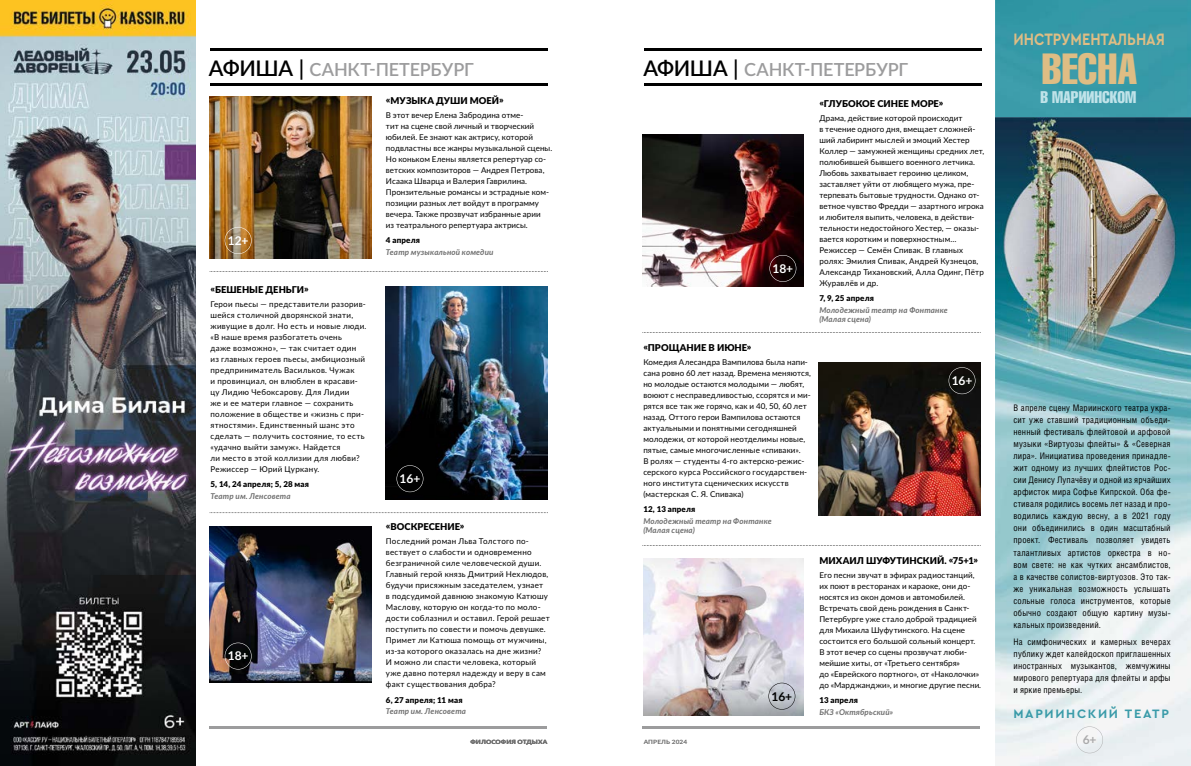
<style>
.page{position:relative;width:1191px;height:766px;background:#fff}
.page>*{position:absolute;margin:0;border:0;box-sizing:border-box;transform-origin:0 0}
.t1{font:42.8px "Helios Compressed";color:#dfbd84}
.t2{font:600 18px "Lato";letter-spacing:-.005em;color:#9c9c9d}
.t3{font:700 17.3px "Cera CY";color:#dfbd84;scale:.83 1}
.t4{font:16.6px "Helios Compressed";color:#c0e3e9}
.t5{font:700 12.8px "Cera CY";letter-spacing:.13em;color:#3a9ba9}
.t6{font:700 12px "Lato";letter-spacing:-.01em;color:#fff}
.t7{font:700 12px "Lato";color:#000}
.t8{font:700 12px "Lato";color:#a9a9aa}
.t9{font:900 9.4px "Lato";letter-spacing:-.005em;color:#000}
.t10{font:9px/12px "Helios Cond";letter-spacing:.02em;color:#000;text-align:justify}
.t11{font:8px/11px "Lato";letter-spacing:.015em;color:#000}
.t12{font:8px/11px "Lato";letter-spacing:.035em;color:#000}
.t13{font:italic 700 8px/9px "Lato";letter-spacing:.02em;color:#6e6e6e}
.t14{font:900 8px "Lato";letter-spacing:.02em;color:#000}
.t15{font:900 5.8px "Lato";letter-spacing:.01em;color:#6e6e6e;scale:1.11 1}
.t16{font:800 5.8px "Lato";letter-spacing:.01em;color:#6e6e6e;scale:1.11 1}
.s1{font-size:21.5px;color:#000}
</style>
<div class="page">
<hr style="left:209px;top:726px;width:338px;height:1px;background:#9c9c9d">
<hr style="left:209px;top:727px;width:338px;height:1px;background:#9c9c9d">
<hr style="left:642px;top:726px;width:337px;height:1px;background:#9c9c9d">
<hr style="left:642px;top:727px;width:337px;height:1px;background:#9c9c9d">
<img style="left:643px;top:558px;width:161px;height:157px">
<svg style="left:768px;top:682px;width:27px;height:27px"></svg>
<img style="left:386px;top:286px;width:162px;height:213px">
<svg style="left:396px;top:465px;width:27px;height:27px"></svg>
<img style="left:210px;top:526px;width:162px;height:156px">
<svg style="left:225px;top:642px;width:27px;height:27px"></svg>
<img style="left:818px;top:362px;width:162px;height:153px">
<svg style="left:948px;top:367px;width:27px;height:27px"></svg>
<img style="left:209px;top:97px;width:163px;height:161px">
<svg style="left:225px;top:227px;width:27px;height:27px"></svg>
<img style="left:642px;top:135px;width:162px;height:152px">
<svg style="left:769px;top:255px;width:27px;height:27px"></svg>
<img style="left:995px;top:0;width:196px;height:765px">
<img style="left:995px;top:118px;width:196px;height:240px">
<svg style="left:1076px;top:726px;width:27px;height:27px"></svg>
<svg style="left:210px;top:512px;width:338px;height:1px"></svg>
<svg style="left:642px;top:545px;width:338px;height:1px"></svg>
<svg style="left:210px;top:271px;width:338px;height:1px"></svg>
<svg style="left:642px;top:332px;width:338px;height:1px"></svg>
<img style="left:0;top:0;width:196px;height:765px">
<hr style="left:210px;top:48px;width:337px;height:1px;background:#000">
<hr style="left:210px;top:50px;width:337px;height:1px;background:#000">
<hr style="left:644px;top:48px;width:338px;height:1px;background:#000">
<hr style="left:644px;top:50px;width:338px;height:1px;background:#000">
<hr style="left:210px;top:83px;width:337px;height:1px;background:#000">
<hr style="left:210px;top:84px;width:337px;height:1px;background:#000">
<hr style="left:644px;top:83px;width:338px;height:1px;background:#000">
<hr style="left:644px;top:84px;width:338px;height:1px;background:#000">
<h2 class="t2" style="left:209px;top:56px;width:266px"><span class="s1">АФИША |</span> САНКТ-ПЕТЕРБУРГ</h2>
<h2 class="t2" style="left:643px;top:56px;width:266px"><span class="s1">АФИША |</span> САНКТ-ПЕТЕРБУРГ</h2>
<h3 class="t6" style="left:228px;top:232px;width:22px">12+</h3>
<p class="t9" style="left:210px;top:282px;width:100px">«БЕШЕНЫЕ ДЕНЬГИ»</p>
<p class="t12" style="left:210px;top:298px;width:157px">Герои пьесы — представители разорив&shy;шейся столичной дворянской знати, живущие в долг. Но есть и новые люди. «В наше время разбогатеть очень<br>даже возможно», — так считает один из главных героев пьесы, амбициозный предприниматель Васильков. Чужак<br>и провинциал, он влюблен в красави&shy;цу Лидию Чебоксарову. Для Лидии<br>же и ее матери главное — сохранить положение в обществе и «жизнь с при&shy;ятностями». Единственный шанс это сделать — получить состояние, то есть «удачно выйти замуж». Найдется<br>ли место в этой коллизии для любви?<br>Режиссер — Юрий Цуркану.</p>
<p class="t14" style="left:210px;top:478px;width:100px">5, 14, 24 апреля; 5, 28 мая</p>
<p class="t13" style="left:210px;top:491px;width:82px">Театр им. Ленсовета</p>
<h3 class="t6" style="left:228px;top:647px;width:22px">18+</h3>
<p class="t9" style="left:386px;top:94px;width:119px">«МУЗЫКА ДУШИ МОЕЙ»</p>
<p class="t11" style="left:386px;top:109px;width:168px">В этот вечер Елена Забродина отме-<br>тит на сцене свой личный и творческий юбилей. Ее знают как актрису, которой подвластны все жанры музыкальной сцены.<br>Но коньком Елены является репертуар со&shy;ветских композиторов — Андрея Петрова, Исаака Шварца и Валерия Гаврилина.<br>Пронзительные романсы и эстрадные ком&shy;позиции разных лет войдут в программу вечера. Также прозвучат избранные арии<br>из театрального репертуара актрисы.</p>
<p class="t14" style="left:386px;top:234px;width:36px">4 апреля</p>
<p class="t13" style="left:386px;top:247px;width:109px">Театр музыкальной комедии</p>
<h3 class="t6" style="left:400px;top:470px;width:22px">16+</h3>
<p class="t9" style="left:386px;top:519px;width:80px">«ВОСКРЕСЕНИЕ»</p>
<p class="t11" style="left:386px;top:535px;width:165px">Последний роман Льва Толстого по&shy;вествует о слабости и одновременно безграничной силе человеческой души.<br>Главный герой князь Дмитрий Нехлюдов, будучи присяжным заседателем, узнает<br>в подсудимой давнюю знакомую Катюшу Маслову, которую он когда-то по моло&shy;дости соблазнил и оставил. Герой решает поступить по совести и помочь девушке.<br>Примет ли Катюша помощь от мужчины, из-за которого оказалась на дне жизни?<br>И можно ли спасти человека, который уже давно потерял надежду и веру в сам факт существования добра?</p>
<p class="t14" style="left:386px;top:693px;width:78px">6, 27 апреля; 11 мая</p>
<p class="t13" style="left:386px;top:706px;width:82px">Театр им. Ленсовета</p>
<h3 class="t6" style="left:772px;top:259px;width:22px">18+</h3>
<p class="t9" style="left:643px;top:340px;width:110px">«ПРОЩАНИЕ В ИЮНЕ»</p>
<p class="t11" style="left:643px;top:356px;width:169px">Комедия Алесандра Вампилова была напи&shy;сана ровно 60 лет назад. Времена меняются, но молодые остаются молодыми — любят, воюют с несправедливостью, ссорятся и ми&shy;рятся все так же горячо, как и 40, 50, 60 лет назад. Оттого герои Вампилова остаются актуальными и понятными сегодняшней молодежи, от которой неотделимы новые, пятые, самые многочисленные «спиваки».<br>В ролях — студенты 4-го актерско-режис&shy;серского курса Российского государствен&shy;ного института сценических искусств (мастерская С. Я. Спивака)</p>
<p class="t14" style="left:643px;top:503px;width:54px">12, 13 апреля</p>
<p class="t13" style="left:643px;top:516px;width:130px">Молодежный театр на Фонтанке (Малая сцена)</p>
<h3 class="t7" style="left:771px;top:687px;width:22px">16+</h3>
<p class="t9" style="left:819px;top:97px;width:125px">«ГЛУБОКОЕ СИНЕЕ МОРЕ»</p>
<p class="t11" style="left:819px;top:112px;width:166px">Драма, действие которой происходит<br>в течение одного дня, вмещает сложней&shy;ший лабиринт мыслей и эмоций Хестер Коллер — замужней женщины средних лет, полюбившей бывшего военного летчика.<br>Любовь захватывает героиню целиком, заставляет уйти от любящего мужа, пре&shy;терпевать бытовые трудности. Однако от&shy;ветное чувство Фредди — азартного игрока и любителя выпить, человека, в действи&shy;тельности недостойного Хестер, — оказы&shy;вается коротким и поверхностным… Режиссер — Семён Спивак. В главных ролях: Эмилия Спивак, Андрей Кузнецов, Александр Тихановский, Алла Одинг, Пётр Журавлёв и др.</p>
<p class="t14" style="left:819px;top:292px;width:56px">7, 9, 25 апреля</p>
<p class="t13" style="left:819px;top:305px;width:130px">Молодежный театр на Фонтанке (Малая сцена)</p>
<h3 class="t6" style="left:951px;top:372px;width:22px">16+</h3>
<p class="t9" style="left:819px;top:553px;width:160px">МИХАИЛ ШУФУТИНСКИЙ. «75+1»</p>
<p class="t11" style="left:819px;top:569px;width:163px">Его песни звучат в эфирах радиостанций, их поют в ресторанах и караоке, они до&shy;носятся из окон домов и автомобилей.<br>Встречать свой день рождения в Санкт-Петербурге уже стало доброй традицией для Михаила Шуфутинского. На сцене состоится его большой сольный концерт.<br>В этот вечер со сцены прозвучат люби&shy;мейшие хиты, от «Третьего сентября»<br>до «Еврейского портного», от «Наколочки» до «Марджанджи», и многие другие песни.</p>
<p class="t14" style="left:819px;top:694px;width:40px">13 апреля</p>
<p class="t13" style="left:819px;top:707px;width:75px">БКЗ «Октябрьский»</p>
<p class="t15" style="left:470px;top:737px;width:71px">ФИЛОСОФИЯ ОТДЫХА</p>
<p class="t16" style="left:643px;top:737px;width:41px">АПРЕЛЬ 2024</p>
<h3 class="t3" style="left:1013px;top:28px;width:184px">ИНСТРУМЕНТАЛЬНАЯ</h3>
<h1 class="t1" style="left:1041px;top:43px;width:97px">ВЕСНА</h1>
<h3 class="t4" style="left:1040px;top:87px;width:97px">В МАРИИНСКОМ</h3>
<p class="t10" style="left:1013px;top:402px;width:159px">В апреле сцену Мариинского театра укра&shy;сит уже ставший традиционным объеди&shy;ненный фестиваль флейтовой и арфовой музыки «Виртуозы флейты» &amp; «Северная лира». Инициатива проведения принадле&shy;жит одному из лучших флейтистов Рос&shy;сии Денису Лупачёву и одной из ярчайших арфисток мира Софье Кипрской. Оба фе&shy;стиваля родились восемь лет назад и про&shy;водились каждую весну, а в 2021 году они объединились в один масштабный проект. Фестиваль позволяет увидеть талантливых артистов оркестра в но&shy;вом свете: не как чутких ансамблистов, а в качестве солистов-виртуозов. Это так&shy;же уникальная возможность услышать сольные голоса инструментов, которые обычно создают общую картину музы&shy;кальных произведений.</p>
<p class="t10" style="left:1013px;top:635px;width:159px">На симфонических и камерных вечерах публику ждет калейдоскоп приглашенных иностранных музыкантов, жемчужины мирового репертуара для флейты и арфы и яркие премьеры.</p>
<h3 class="t5" style="left:1013px;top:705px;width:157px">МАРИИНСКИЙ ТЕАТР</h3>
<h3 class="t8" style="left:1082px;top:730px;width:15px">6+</h3>
</div>
